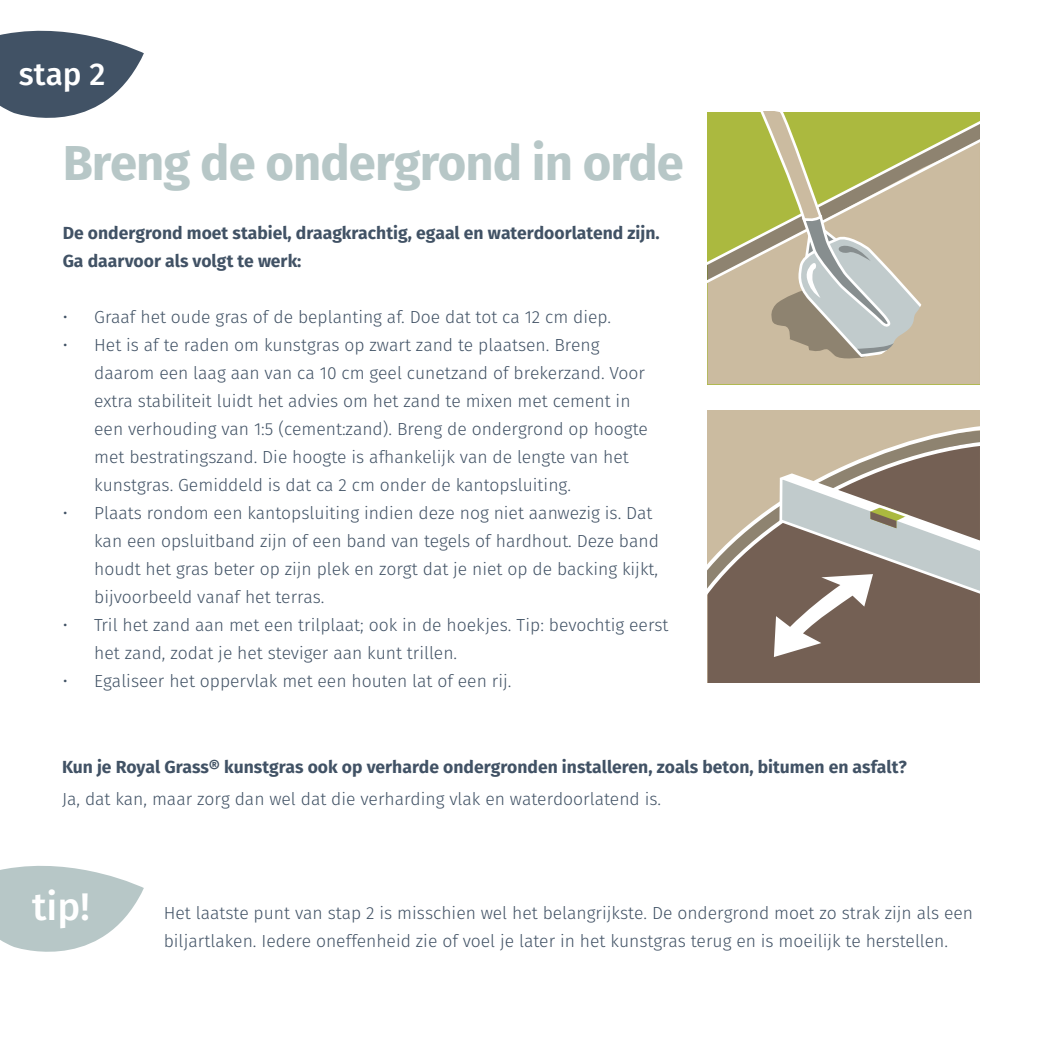
<style>
.page{position:relative;width:1042px;height:1042px;background:#fff}
.page>*{position:absolute;margin:0;border:0;box-sizing:border-box;transform-origin:0 0}
.t1{font:700 49px "Fira Sans";letter-spacing:-.02em;color:#b7c7c7}
.t2{font:500 38.5px "Fira Sans";color:#fff}
.t3{font:500 31.5px "Fira Sans";color:#fff}
.t4{font:300 17.5px/28px "Fira Sans";color:#415265}
.t5{font:700 17.5px/28px "Fira Sans";color:#415265}
</style>
<div class="page">
<div style="left:707px;top:372px;width:273px;height:12px;background:#cbbba0"></div>
<svg style="left:707px;top:112px;width:273px;height:260px"></svg>
<svg style="left:707px;top:410px;width:273px;height:272px"></svg>
<svg style="left:774px;top:472px;width:206px;height:185px"></svg>
<svg style="left:0;top:30px;width:144px;height:88px"></svg>
<svg style="left:0;top:865px;width:144px;height:87px"></svg>
<h3 class="t3" style="left:19px;top:49px;width:88px">stap 2</h3>
<h1 class="t1" style="left:63px;top:121px;width:623px">Breng de ondergrond in orde</h1>
<p class="t5" style="left:63px;top:218px;width:598px">De ondergrond moet stabiel, draagkrachtig, egaal en waterdoorlatend zijn.<br>Ga daarvoor als volgt te werk:</p>
<p class="t4" style="left:63px;top:303px;width:550px">• Graaf het oude gras of de beplanting af. Doe dat tot ca 12 cm diep.</p>
<p class="t4" style="left:94px;top:331px;width:555px;text-indent:-32px">• Het is af te raden om kunstgras op zwart zand te plaatsen. Breng daarom een laag aan van ca 10 cm geel cunetzand of brekerzand. Voor extra stabiliteit luidt het advies om het zand te mixen met cement in een verhouding van 1:5 (cement:zand). Breng de ondergrond op hoogte met bestratingszand. Die hoogte is afhankelijk van de lengte van het kunstgras. Gemiddeld is dat ca 2 cm onder de kantopsluiting.</p>
<p class="t4" style="left:94px;top:499px;width:566px;text-indent:-32px">• Plaats rondom een kantopsluiting indien deze nog niet aanwezig is. Dat kan een opsluitband zijn of een band van tegels of hardhout. Deze band houdt het gras beter op zijn plek en zorgt dat je niet op de backing kijkt, bijvoorbeeld vanaf het terras.</p>
<p class="t4" style="left:94px;top:611px;width:576px;text-indent:-32px">• Tril het zand aan met een trilplaat; ook in de hoekjes. Tip: bevochtig eerst het zand, zodat je het steviger aan kunt trillen.</p>
<p class="t4" style="left:63px;top:667px;width:450px">• Egaliseer het oppervlak met een houten lat of een rij.</p>
<p class="t5" style="left:62px;top:752px;width:846px">Kun je Royal Grass® kunstgras ook op verharde ondergronden installeren, zoals beton, bitumen en asfalt?</p>
<p class="t4" style="left:62px;top:784px;width:601px">Ja, dat kan, maar zorg dan wel dat die verharding vlak en waterdoorlatend is.</p>
<h2 class="t2" style="left:32px;top:876px;width:59px">tip!</h2>
<p class="t4" style="left:164px;top:899px;width:811px">Het laatste punt van stap 2 is misschien wel het belangrijkste. De ondergrond moet zo strak zijn als een biljartlaken. Iedere oneffenheid zie of voel je later in het kunstgras terug en is moeilijk te herstellen.</p>
</div>
